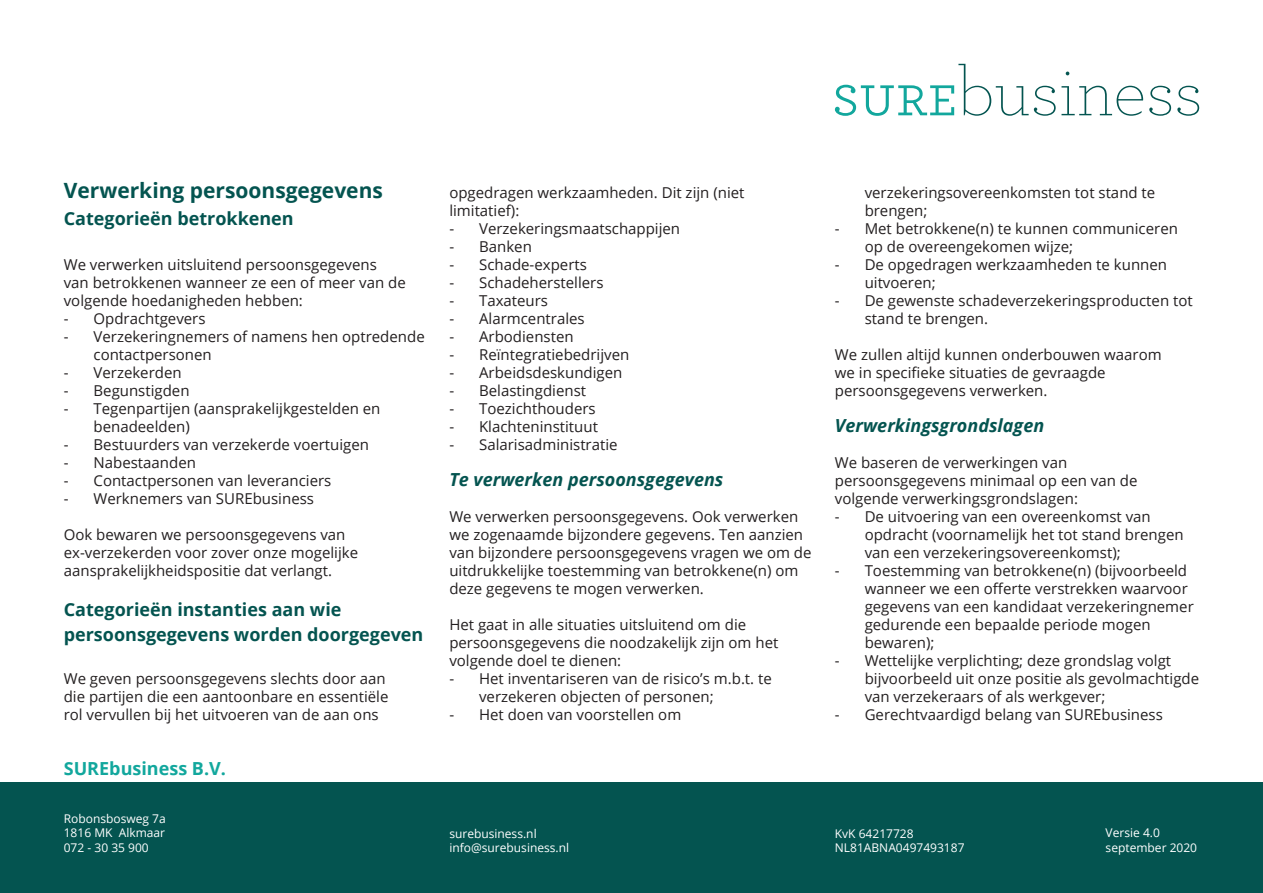
<style>
.page{position:relative;width:1263px;height:893px;background:#fff}
.page>*{position:absolute;margin:0;border:0;box-sizing:border-box;transform-origin:0 0}
.Platte_tekst{font:700 21px "Open Sans";color:#045450}
.Platte_tekst-2{font:700 18px/25.2px "Open Sans";color:#045450}
.Platte_tekst-3{font:italic 700 18px "Open Sans";color:#045450}
.t1{font:700 18px "Open Sans";color:#12a79d}
.Platte_tekst-4{font:15px/18px "Open Sans";color:#231f20}
.t2{font:12px/14.4px "Open Sans";color:#fff}
</style>
<div class="page">
<div style="left:0;top:782px;width:1263px;height:111px;background:#045450"></div>
<svg style="left:835px;top:64px;width:308px;height:52px"></svg>
<svg style="left:1149px;top:86px;width:22px;height:30px"></svg>
<svg style="left:1177px;top:86px;width:22px;height:30px"></svg>
<p class="Platte_tekst" style="left:64px;top:175px;width:321px">Verwerking persoonsgegevens</p>
<p class="Platte_tekst-2" style="left:64px;top:206px;width:231px">Categorieën betrokkenen</p>
<p class="Platte_tekst-4" style="left:64px;top:255px;width:343px">We verwerken uitsluitend persoonsgegevens<br>van betrokkenen wanneer ze een of meer van de volgende hoedanigheden hebben:</p>
<p class="Platte_tekst-4" style="left:64px;top:309px;width:143px">- Opdrachtgevers</p>
<p class="Platte_tekst-4" style="left:94px;top:327px;width:333px;text-indent:-30px">- Verzekeringnemers of namens hen optredende contactpersonen</p>
<p class="Platte_tekst-4" style="left:64px;top:363px;width:119px">- Verzekerden</p>
<p class="Platte_tekst-4" style="left:64px;top:381px;width:127px">- Begunstigden</p>
<p class="Platte_tekst-4" style="left:94px;top:399px;width:288px;text-indent:-30px">- Tegenpartijen (aansprakelijkgestelden en benadeelden)</p>
<p class="Platte_tekst-4" style="left:64px;top:435px;width:307px">- Bestuurders van verzekerde voertuigen</p>
<p class="Platte_tekst-4" style="left:64px;top:453px;width:134px">- Nabestaanden</p>
<p class="Platte_tekst-4" style="left:64px;top:471px;width:269px">- Contactpersonen van leveranciers</p>
<p class="Platte_tekst-4" style="left:64px;top:489px;width:252px">- Werknemers van SUREbusiness</p>
<p class="Platte_tekst-4" style="left:64px;top:525px;width:296px">Ook bewaren we persoonsgegevens van ex-verzekerden voor zover onze mogelijke aansprakelijkheidspositie dat verlangt.</p>
<p class="Platte_tekst-2" style="left:64px;top:596px;width:361px">Categorieën instanties aan wie persoonsgegevens worden doorgegeven</p>
<p class="Platte_tekst-4" style="left:64px;top:669px;width:326px">We geven persoonsgegevens slechts door aan die partijen die een aantoonbare en essentiële rol vervullen bij het uitvoeren van de aan ons</p>
<p class="t1" style="left:64px;top:756px;width:164px">SUREbusiness B.V.</p>
<p class="t2" style="left:64px;top:811px;width:103px;text-align:justify">Robonsbosweg 7a 1816 MK Alkmaar 072 - 30 35 900</p>
<p class="Platte_tekst-4" style="left:449px;top:183px;width:297px">opgedragen werkzaamheden. Dit zijn (niet limitatief):</p>
<p class="Platte_tekst-4" style="left:449px;top:219px;width:232px">- Verzekeringsmaatschappijen</p>
<p class="Platte_tekst-4" style="left:449px;top:237px;width:84px">- Banken</p>
<p class="Platte_tekst-4" style="left:449px;top:255px;width:139px">- Schade-experts</p>
<p class="Platte_tekst-4" style="left:449px;top:273px;width:156px">- Schadeherstellers</p>
<p class="Platte_tekst-4" style="left:449px;top:291px;width:100px">- Taxateurs</p>
<p class="Platte_tekst-4" style="left:449px;top:309px;width:137px">- Alarmcentrales</p>
<p class="Platte_tekst-4" style="left:449px;top:327px;width:126px">- Arbodiensten</p>
<p class="Platte_tekst-4" style="left:449px;top:345px;width:181px">- Reïntegratiebedrijven</p>
<p class="Platte_tekst-4" style="left:449px;top:363px;width:175px">- Arbeidsdeskundigen</p>
<p class="Platte_tekst-4" style="left:449px;top:381px;width:138px">- Belastingdienst</p>
<p class="Platte_tekst-4" style="left:449px;top:399px;width:148px">- Toezichthouders</p>
<p class="Platte_tekst-4" style="left:449px;top:417px;width:150px">- Klachteninstituut</p>
<p class="Platte_tekst-4" style="left:449px;top:435px;width:170px">- Salarisadministratie</p>
<p class="Platte_tekst-3" style="left:449px;top:467px;width:276px">Te verwerken persoonsgegevens</p>
<p class="Platte_tekst-4" style="left:449px;top:507px;width:364px">We verwerken persoonsgegevens. Ook verwerken we zogenaamde bijzondere gegevens. Ten aanzien van bijzondere persoonsgegevens vragen we om de uitdrukkelijke toestemming van betrokkene(n) om deze gegevens te mogen verwerken.</p>
<p class="Platte_tekst-4" style="left:449px;top:615px;width:331px">Het gaat in alle situaties uitsluitend om die persoonsgegevens die noodzakelijk zijn om het volgende doel te dienen:</p>
<p class="Platte_tekst-4" style="left:479px;top:669px;width:294px;text-indent:-30px">- Het inventariseren van de risico’s m.b.t. te verzekeren objecten of personen;</p>
<p class="Platte_tekst-4" style="left:449px;top:705px;width:233px">- Het doen van voorstellen om</p>
<p class="Platte_tekst-4" style="left:865px;top:183px;width:292px">verzekeringsovereenkomsten tot stand te brengen;</p>
<p class="Platte_tekst-4" style="left:865px;top:219px;width:315px;text-indent:-30px">- Met betrokkene(n) te kunnen communiceren op de overeengekomen wijze;</p>
<p class="Platte_tekst-4" style="left:865px;top:255px;width:304px;text-indent:-30px">- De opgedragen werkzaamheden te kunnen uitvoeren;</p>
<p class="Platte_tekst-4" style="left:865px;top:291px;width:330px;text-indent:-30px">- De gewenste schadeverzekeringsproducten tot stand te brengen.</p>
<p class="Platte_tekst-4" style="left:835px;top:345px;width:328px">We zullen altijd kunnen onderbouwen waarom we in specifieke situaties de gevraagde persoonsgegevens verwerken.</p>
<p class="Platte_tekst-3" style="left:835px;top:413px;width:211px">Verwerkingsgrondslagen</p>
<p class="Platte_tekst-4" style="left:835px;top:453px;width:304px">We baseren de verwerkingen van persoonsgegevens minimaal op een van de volgende verwerkingsgrondslagen:</p>
<p class="Platte_tekst-4" style="left:865px;top:507px;width:320px;text-indent:-30px">- De uitvoering van een overeenkomst van opdracht (voornamelijk het tot stand brengen van een verzekeringsovereenkomst);</p>
<p class="Platte_tekst-4" style="left:865px;top:561px;width:331px;text-indent:-30px">- Toestemming van betrokkene(n) (bijvoorbeeld wanneer we een offerte verstrekken waarvoor gegevens van een kandidaat verzekeringnemer gedurende een bepaalde periode mogen bewaren);</p>
<p class="Platte_tekst-4" style="left:865px;top:651px;width:336px;text-indent:-30px">- Wettelijke verplichting; deze grondslag volgt bijvoorbeeld uit onze positie als gevolmachtigde van verzekeraars of als werkgever;</p>
<p class="Platte_tekst-4" style="left:835px;top:705px;width:329px">- Gerechtvaardigd belang van SUREbusiness</p>
<p class="t2" style="left:449px;top:826px;width:121px">surebusiness.nl info@surebusiness.nl</p>
<p class="t2" style="left:835px;top:826px;width:131px">KvK 64217728<br>NL81ABNA0497493187</p>
<p class="t2" style="left:1106px;top:825px;width:93px">Versie 4.0 september 2020</p>
</div>
